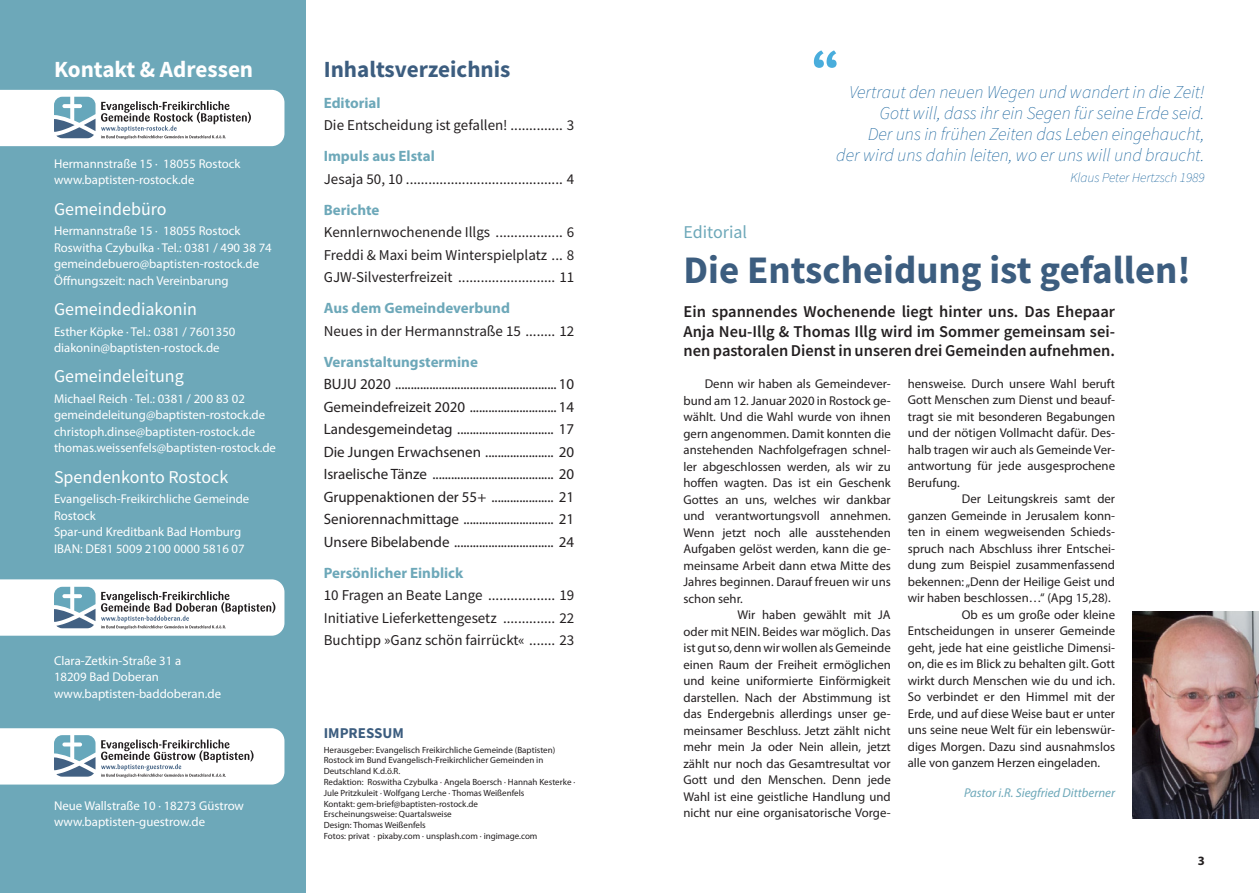
<style>
.page{position:relative;width:1259px;height:893px;background:#fff}
.page>*{position:absolute;margin:0;border:0;box-sizing:border-box;transform-origin:0 0}
.t1{font:700 39px "Source Sans Pro";color:#3c5d7f}
.t2{font:700 23.1px "Source Sans Pro";color:#3c5d7f}
.t3{font:700 23.1px "Source Sans Pro";color:#fff}
.t4{font:italic 200 18px/21px "Source Sans Pro";color:#105e99;text-align:right}
.t5{font:18px "Source Sans Pro";color:#fff}
.t6{font:18px "Source Sans Pro";color:#6da8b9}
.t7{font:600 16.5px/19.8px "Source Sans Pro";color:#231f20;text-align:justify}
.t8{font:15px/22.5px "Myriad Pro";color:#231f20;text-align:justify}
.t9{font:15px/22.5px "Source Sans Pro";color:#231f20;text-align:justify}
.t10{font:700 15px "Myriad Pro";color:#6da8b9}
.t11{font:700 15px "Source Sans Pro";color:#3c5d7f}
.t12{font:italic 200 13.5px "Source Sans Pro";color:#105e99}
.t13{font:12.75px "Myriad Pro";color:#231f20}
.t14{font:12.75px/16.5px "Myriad Pro";color:#fff}
.t15{font:italic 12.75px "Myriad Pro";color:#6da8b9}
.t16{font:700 12.75px "Myriad Pro";color:#231f20}
.t17{font:9px/10.8px "Myriad Pro";color:#231f20}
</style>
<div class="page">
<div style="left:0;top:0;width:306px;height:893px;background:#6da8b9"></div>
<svg style="left:0;top:579px;width:284px;height:57px;background:#e0e4e7"></svg>
<svg style="left:0;top:728px;width:284px;height:56px;background:#e0e4e7"></svg>
<svg style="left:0;top:90px;width:284px;height:56px;background:#e1e5e7"></svg>
<img style="left:1132px;top:612px;width:127px;height:207px">
<svg style="left:814px;top:50px;width:22px;height:18px"></svg>
<h2 class="t3" style="left:54px;top:54px;width:201px">Kontakt &amp; Adressen</h2>
<p class="t14" style="left:54px;top:155px;width:188px">Hermannstraße 15 · 18055 Rostock www.baptisten-rostock.de</p>
<h3 class="t5" style="left:54px;top:197px;width:114px">Gemeindebüro</h3>
<p class="t14" style="left:54px;top:223px;width:219px">Hermannstraße 15 · 18055 Rostock Roswitha Czybulka · Tel.: 0381 / 490 38 74 gemeindebuero@baptisten-rostock.de Öffnungszeit: nach Vereinbarung</p>
<h3 class="t5" style="left:54px;top:297px;width:145px">Gemeindediakonin</h3>
<p class="t14" style="left:54px;top:323px;width:183px">Esther Köpke · Tel.: 0381 / 7601350 diakonin@baptisten-rostock.de</p>
<h3 class="t5" style="left:54px;top:365px;width:131px">Gemeindeleitung</h3>
<p class="t14" style="left:54px;top:390px;width:223px">Michael Reich · Tel.: 0381 / 200 83 02 gemeindeleitung@baptisten-rostock.de christoph.dinse@baptisten-rostock.de thomas.weissenfels@baptisten-rostock.de</p>
<h3 class="t5" style="left:54px;top:465px;width:176px">Spendenkonto Rostock</h3>
<p class="t14" style="left:54px;top:491px;width:197px">Evangelisch-Freikirchliche Gemeinde<br>Rostock<br>Spar-und Kreditbank Bad Homburg<br>IBAN: DE81 5009 2100 0000 5816 07</p>
<p class="t14" style="left:54px;top:652px;width:168px">Clara-Zetkin-Straße 31 a<br>18209 Bad Doberan www.baptisten-baddoberan.de</p>
<p class="t14" style="left:54px;top:797px;width:191px">Neue Wallstraße 10 · 18273 Güstrow www.baptisten-guestrow.de</p>
<h2 class="t2" style="left:324px;top:54px;width:188px">Inhaltsverzeichnis</h2>
<p class="t10" style="left:324px;top:93px;width:58px">Editorial</p>
<p class="t9" style="left:324px;top:114px;width:252px">Die Entscheidung ist gefallen! .............. 3</p>
<p class="t10" style="left:324px;top:147px;width:113px">Impuls aus Elstal</p>
<p class="t9" style="left:324px;top:168px;width:252px">Jesaja 50, 10 .......................................... 4</p>
<p class="t10" style="left:324px;top:200px;width:57px">Berichte</p>
<p class="t9" style="left:324px;top:221px;width:252px">Kennlernwochenende Illgs .................. 6<br>Freddi &amp; Maxi beim Winterspielplatz ... 8<br>GJW-Silvesterfreizeit .......................... 11</p>
<p class="t10" style="left:324px;top:299px;width:188px">Aus dem Gemeindeverbund</p>
<p class="t9" style="left:324px;top:320px;width:252px">Neues in der Hermannstraße 15 ........ 12</p>
<p class="t10" style="left:324px;top:352px;width:156px">Veranstaltungstermine</p>
<p class="t8" style="left:324px;top:373px;width:252px">BUJU 2020 .................................................... 10<br>Gemeindefreizeit 2020 ............................ 14<br>Landesgemeindetag ............................... 17<br>Die Jungen Erwachsenen ...................... 20<br>Israelische Tänze ....................................... 20<br>Gruppenaktionen der 55+ .................... 21<br>Seniorennachmittage ............................. 21<br>Unsere Bibelabende ................................ 24</p>
<p class="t10" style="left:324px;top:563px;width:141px">Persönlicher Einblick</p>
<p class="t9" style="left:324px;top:584px;width:252px">10 Fragen an Beate Lange .................. 19<br>Initiative Lieferkettengesetz .............. 22<br>Buchtipp »Ganz schön fairrückt« ....... 23</p>
<p class="t11" style="left:324px;top:722px;width:82px">IMPRESSUM</p>
<p class="t17" style="left:324px;top:744px;width:253px">Herausgeber: Evangelisch Freikirchliche Gemeinde (Baptisten)<br>Rostock im Bund Evangelisch-Freikirchlicher Gemeinden in Deutschland K.d.ö.R.<br>Redaktion: Roswitha Czybulka · Angela Boersch · Hannah Kesterke · Jule Pritzkuleit · Wolfgang Lerche · Thomas Weißenfels<br>Kontakt: gem-brief@baptisten-rostock.de<br>Erscheinungsweise: Quartalsweise<br>Design: Thomas Weißenfels<br>Fotos: privat · pixaby.com · unsplash.com · ingimage.com</p>
<h3 class="t4" style="left:836px;top:81px;width:370px">Vertraut den neuen Wegen und wandert in die Zeit!<br>Gott will, dass ihr ein Segen für seine Erde seid.<br>Der uns in frühen Zeiten das Leben eingehaucht,<br>der wird uns dahin leiten, wo er uns will und braucht.</h3>
<p class="t12" style="left:1070px;top:169px;width:136px">Klaus Peter Hertzsch 1989</p>
<h3 class="t6" style="left:683px;top:220px;width:65px">Editorial</h3>
<h1 class="t1" style="left:683px;top:243px;width:509px">Die Entscheidung ist gefallen!</h1>
<p class="t7" style="left:683px;top:301px;width:433px">Ein spannendes Wochenende liegt hinter uns. Das Ehepaar Anja Neu-Illg &amp; Thomas Illg wird im Sommer gemeinsam sei&shy;nen pastoralen Dienst in unseren drei Gemeinden aufnehmen.</p>
<p class="t13" style="left:705px;top:376px;width:187px">Denn wir haben als Gemeindever-</p>
<p class="t13" style="left:683px;top:392px;width:209px">bund am 12. Januar 2020 in Rostock ge-</p>
<p class="t13" style="left:683px;top:409px;width:209px">wählt. Und die Wahl wurde von ihnen</p>
<p class="t13" style="left:683px;top:425px;width:209px">gern angenommen. Damit konnten die</p>
<p class="t13" style="left:683px;top:442px;width:209px">anstehenden Nachfolgefragen schnel-</p>
<p class="t13" style="left:683px;top:458px;width:209px">ler abgeschlossen werden, als wir zu</p>
<p class="t13" style="left:683px;top:475px;width:209px">hoffen wagten. Das ist ein Geschenk</p>
<p class="t13" style="left:683px;top:491px;width:209px">Gottes an uns, welches wir dankbar</p>
<p class="t13" style="left:683px;top:508px;width:209px">und verantwortungsvoll annehmen.</p>
<p class="t13" style="left:683px;top:524px;width:209px">Wenn jetzt noch alle ausstehenden</p>
<p class="t13" style="left:683px;top:541px;width:209px">Aufgaben gelöst werden, kann die ge-</p>
<p class="t13" style="left:683px;top:557px;width:209px">meinsame Arbeit dann etwa Mitte des</p>
<p class="t13" style="left:683px;top:574px;width:209px">Jahres beginnen. Darauf freuen wir uns</p>
<p class="t13" style="left:683px;top:590px;width:61px">schon sehr.</p>
<p class="t13" style="left:737px;top:607px;width:155px">Wir haben gewählt mit JA</p>
<p class="t13" style="left:683px;top:623px;width:209px">oder mit NEIN. Beides war möglich. Das</p>
<p class="t13" style="left:683px;top:640px;width:209px">ist gut so, denn wir wollen als Gemeinde</p>
<p class="t13" style="left:683px;top:656px;width:209px">einen Raum der Freiheit ermöglichen</p>
<p class="t13" style="left:683px;top:673px;width:209px">und keine uniformierte Einförmigkeit</p>
<p class="t13" style="left:683px;top:689px;width:209px">darstellen. Nach der Abstimmung ist</p>
<p class="t13" style="left:683px;top:706px;width:209px">das Endergebnis allerdings unser ge-</p>
<p class="t13" style="left:683px;top:722px;width:209px">meinsamer Beschluss. Jetzt zählt nicht</p>
<p class="t13" style="left:683px;top:739px;width:209px">mehr mein Ja oder Nein allein, jetzt</p>
<p class="t13" style="left:683px;top:755px;width:209px">zählt nur noch das Gesamtresultat vor</p>
<p class="t13" style="left:683px;top:772px;width:209px">Gott und den Menschen. Denn jede</p>
<p class="t13" style="left:683px;top:788px;width:209px">Wahl ist eine geistliche Handlung und</p>
<p class="t13" style="left:683px;top:805px;width:209px">nicht nur eine organisatorische Vorge-</p>
<p class="t13" style="left:908px;top:376px;width:209px">hensweise. Durch unsere Wahl beruft</p>
<p class="t13" style="left:908px;top:392px;width:209px">Gott Menschen zum Dienst und beauf-</p>
<p class="t13" style="left:908px;top:409px;width:209px">tragt sie mit besonderen Begabungen</p>
<p class="t13" style="left:908px;top:425px;width:209px">und der nötigen Vollmacht dafür. Des-</p>
<p class="t13" style="left:908px;top:442px;width:209px">halb tragen wir auch als Gemeinde Ver-</p>
<p class="t13" style="left:908px;top:458px;width:209px">antwortung für jede ausgesprochene</p>
<p class="t13" style="left:908px;top:475px;width:53px">Berufung.</p>
<p class="t13" style="left:962px;top:491px;width:155px">Der Leitungskreis samt der</p>
<p class="t13" style="left:908px;top:508px;width:209px">ganzen Gemeinde in Jerusalem konn-</p>
<p class="t13" style="left:908px;top:524px;width:209px">ten in einem wegweisenden Schieds-</p>
<p class="t13" style="left:908px;top:541px;width:209px">spruch nach Abschluss ihrer Entschei-</p>
<p class="t13" style="left:908px;top:557px;width:209px">dung zum Beispiel zusammenfassend</p>
<p class="t13" style="left:908px;top:574px;width:209px">bekennen: „Denn der Heilige Geist und</p>
<p class="t13" style="left:908px;top:590px;width:204px">wir haben beschlossen…“ (Apg 15,28).</p>
<p class="t13" style="left:962px;top:607px;width:155px">Ob es um große oder kleine</p>
<p class="t13" style="left:908px;top:623px;width:209px">Entscheidungen in unserer Gemeinde</p>
<p class="t13" style="left:908px;top:640px;width:209px">geht, jede hat eine geistliche Dimensi-</p>
<p class="t13" style="left:908px;top:656px;width:209px">on, die es im Blick zu behalten gilt. Gott</p>
<p class="t13" style="left:908px;top:673px;width:209px">wirkt durch Menschen wie du und ich.</p>
<p class="t13" style="left:908px;top:689px;width:209px">So verbindet er den Himmel mit der</p>
<p class="t13" style="left:908px;top:706px;width:209px">Erde, und auf diese Weise baut er unter</p>
<p class="t13" style="left:908px;top:722px;width:209px">uns seine neue Welt für ein lebenswür-</p>
<p class="t13" style="left:908px;top:739px;width:209px">diges Morgen. Dazu sind ausnahmslos</p>
<p class="t13" style="left:908px;top:755px;width:194px">alle von ganzem Herzen eingeladen.</p>
<p class="t15" style="left:964px;top:785px;width:152px">Pastor i.R. Siegfried Dittberner</p>
<p class="t16" style="left:1198px;top:852px;width:9px">3</p>
</div>
